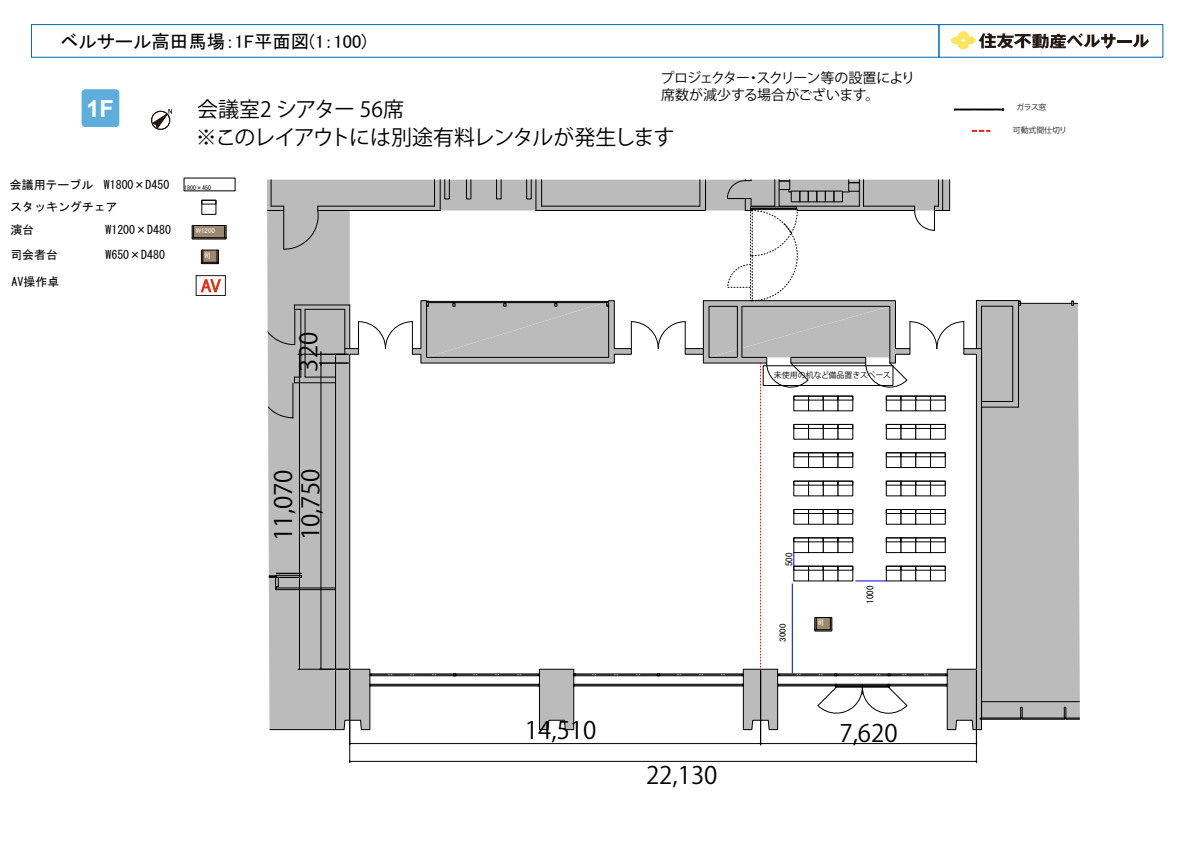
<style>
.page{position:relative;width:1191px;height:842px;background:#fff}
.page>*{position:absolute;margin:0;border:0;box-sizing:border-box;transform-origin:0 0}
.t1{font:24px "Koz Go Pr 6 N";color:#000}
.t2{font:700 23.5px "Arial";color:#fff}
.t3{font:21px "Koz Go Pr 6 N";letter-spacing:-.045em;color:#000}
.t4{font:21px "Koz Go Pr 6 N";color:#000}
.t5{font:18.5px "MS P Gothic";color:#000}
.t6{font:16px "Koz Go Pr 6 N";color:#e50012}
.t7{font:14px/16.8px "Koz Go Pr 6 N";letter-spacing:-.04em;color:#000}
.t8{font:11.9px/22.8px "MS Gothic";color:#000}
.t9{font:9px "MS Gothic";color:#000}
.t10{font:9px "MS P Gothic";color:#000}
.t11{font:8px "Koz Go Pr 6 N";letter-spacing:-.005em;color:#000}
.t12{font:7.8px "Koz Go Pr 6 N";color:#231815}
.t13{font:7.1px "MS P Gothic";color:#fff}
</style>
<div class="page">
<div style="left:31px;top:24px;width:908px;height:34px;background:#fff;border:1px solid #0068b7"></div>
<div style="left:938px;top:24px;width:225px;height:34px;border:1px solid #0068b7"></div>
<svg style="left:950px;top:31px;width:165px;height:19px"></svg>
<hr style="left:1117px;top:40px;width:14px;height:3px;background:#231815">
<svg style="left:1132px;top:34px;width:17px;height:14px"></svg>
<div style="left:82px;top:89px;width:37px;height:38px;background:#5fadda;border-radius:4px"></div>
<svg style="left:954px;top:109px;width:50px;height:1px"></svg>
<svg style="left:971px;top:130px;width:19px;height:2px"></svg>
<svg style="left:151px;top:109px;width:21px;height:21px"></svg>
<div style="left:982px;top:301px;width:97px;height:417px;background:#bbb"></div>
<div style="left:1021px;top:718px;width:43px;height:1px;border:1px solid #000"></div>
<div style="left:980px;top:718px;width:41px;height:1px;border:1px solid #000"></div>
<svg style="left:1064px;top:707px;width:16px;height:12px"></svg>
<svg style="left:1020px;top:707px;width:2px;height:11px"></svg>
<hr style="left:981px;top:401px;width:31px;height:1px;background:#000">
<hr style="left:981px;top:407px;width:37px;height:1px;background:#000">
<hr style="left:981px;top:306px;width:31px;height:1px;background:#000">
<hr style="left:976px;top:300px;width:42px;height:1px;background:#000">
<hr style="left:1012px;top:306px;width:1px;height:95px;background:#000">
<hr style="left:1018px;top:301px;width:1px;height:106px;background:#000">
<svg style="left:1018px;top:300px;width:3px;height:6px"></svg>
<hr style="left:1020px;top:303px;width:51px;height:1px;background:#000">
<svg style="left:1071px;top:301px;width:8px;height:5px"></svg>
<hr style="left:981px;top:701px;width:99px;height:1px;background:#000">
<hr style="left:976px;top:671px;width:1px;height:92px;background:#000">
<hr style="left:349px;top:671px;width:1px;height:92px;background:#000">
<hr style="left:351px;top:761px;width:624px;height:1px;background:#000">
<hr style="left:351px;top:743px;width:408px;height:1px;background:#000">
<hr style="left:760px;top:671px;width:1px;height:74px;background:#000">
<hr style="left:762px;top:743px;width:213px;height:1px;background:#000">
<div style="left:202px;top:200px;width:14px;height:4px;border:1px solid #000"></div>
<div style="left:192px;top:225px;width:34px;height:14px;background:#9c886f;border:1px solid #000"></div>
<hr style="left:192px;top:237px;width:34px;height:1px;background:#000">
<svg style="left:193px;top:225px;width:1px;height:12px"></svg>
<svg style="left:224px;top:225px;width:1px;height:12px"></svg>
<svg style="left:201px;top:250px;width:18px;height:14px"></svg>
<svg style="left:201px;top:250px;width:17px;height:13px"></svg>
<div style="left:196px;top:275px;width:29px;height:21px;background:#fff;border:1px solid #231815"></div>
<svg style="left:201px;top:279px;width:20px;height:14px"></svg>
<svg style="left:267px;top:179px;width:715px;height:551px"></svg>
<h3 class="t5" style="left:61px;top:32px;width:307px">ベルサール高田馬場：1F平面図(1：100)</h3>
<h2 class="t2" style="left:86px;top:92px;width:29px">1F</h2>
<h3 class="t4" style="left:197px;top:98px;width:208px">会議室2 シアター 56席</h3>
<p class="t7" style="left:660px;top:70px;width:256px">プロジェクター・スクリーン等の設置により席数が減少する場合がございます。</p>
<h3 class="t3" style="left:196px;top:126px;width:480px">※このレイアウトには別途有料レンタルが発生します</h3>
<p class="t8" style="left:10px;top:173px;width:203px">会議用テーブル W1800×D450 <sub>1800×450</sub>スタッキングチェア<br>演台</p>
<p class="t8" style="left:105px;top:218px;width:67px">W1200×D480</p>
<p class="t13" style="left:196px;top:227px;width:21px">W1200</p>
<p class="t13" style="left:204px;top:252px;width:9px">司</p>
<h3 class="t6" style="left:201px;top:277px;width:21px">AV</h3>
<p class="t8" style="left:10px;top:243px;width:49px">司会者台</p>
<p class="t8" style="left:105px;top:243px;width:61px">W650×D480</p>
<p class="t8" style="left:12px;top:270px;width:49px">AV操作卓</p>
<h1 class="t1" style="left:295px;top:372px;width:41px;rotate:-90deg">320</h1>
<h1 class="t1" style="left:297px;top:540px;width:73px;rotate:-90deg">10,750</h1>
<h1 class="t1" style="left:270px;top:541px;width:73px;rotate:-90deg">11,070</h1>
<p class="t11" style="left:773px;top:370px;width:119px">未使用の机など備品置きスペース</p>
<p class="t9" style="left:784px;top:566px;width:15px;rotate:-90deg">500</p>
<p class="t10" style="left:778px;top:642px;width:19px;rotate:-90deg">3000</p>
<p class="t13" style="left:817px;top:619px;width:9px">司</p>
<p class="t9" style="left:865px;top:604px;width:19px;rotate:-90deg">1000</p>
<h1 class="t1" style="left:525px;top:717px;width:73px">14,510</h1>
<h1 class="t1" style="left:839px;top:720px;width:60px">7,620</h1>
<h1 class="t1" style="left:646px;top:762px;width:73px">22,130</h1>
<p class="t12" style="left:1016px;top:103px;width:31px">ガラス窓</p>
<p class="t12" style="left:1012px;top:126px;width:56px">可動式間仕切り</p>
</div>
